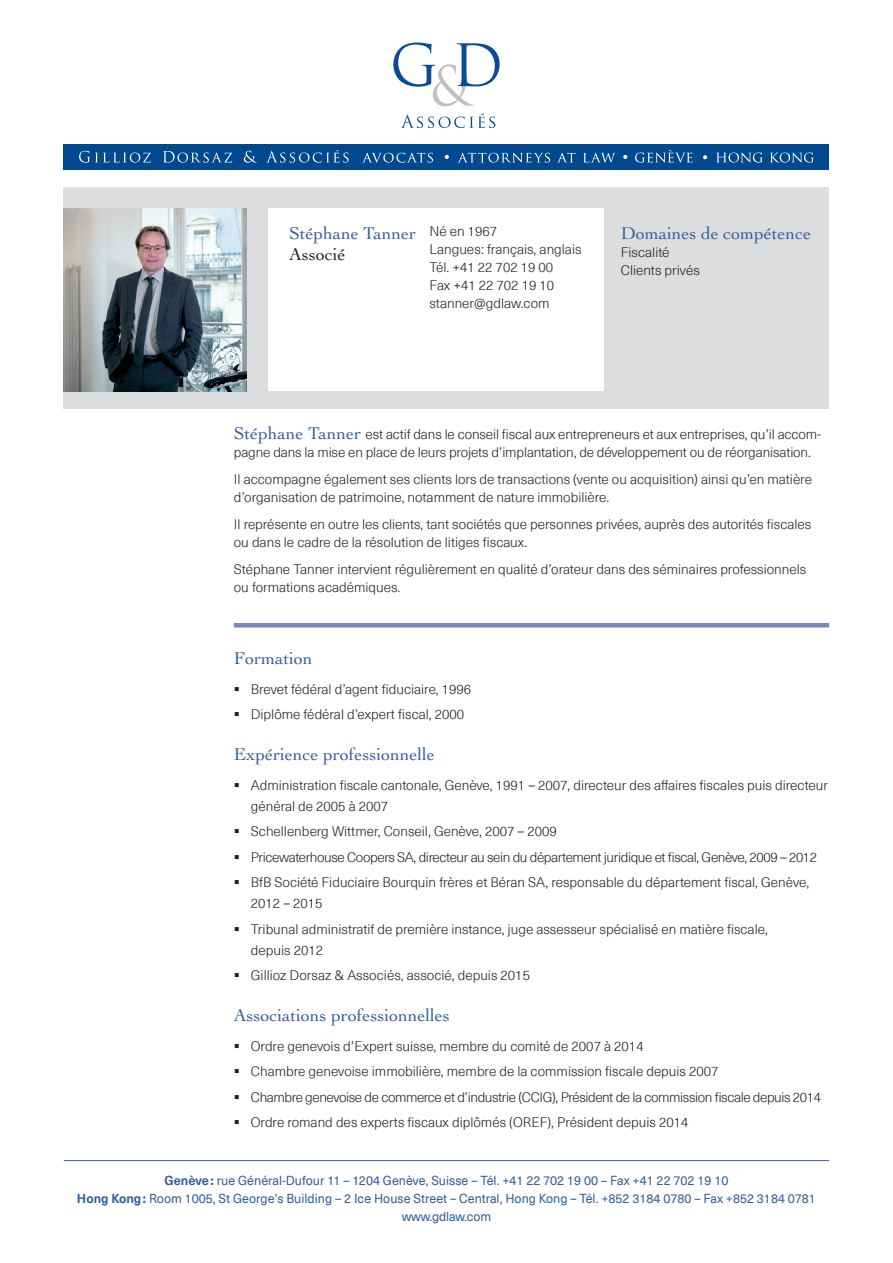
<style>
.page{position:relative;width:893px;height:1263px;background:#fff}
.page>*{position:absolute;margin:0;border:0;box-sizing:border-box;transform-origin:0 0}
.t1{font:18px "Cochin";color:#325da3}
.t2{font:18px "Cochin";color:#231f20}
.t3{font:300 13.5px/18px "Neue Haas Unica Pro";color:#231f20}
.t4{font:12.75px/18px "Neue Haas Unica Pro";color:#325da3;text-align:center}
.s1{font-family:"Cochin";font-weight:400;font-size:18px;color:#325da3}
.s2{font-weight:700}
</style>
<div class="page">
<hr style="left:64px;top:1160px;width:765px;height:1px;background:#325da3">
<svg style="left:393px;top:43px;width:107px;height:63px"></svg>
<svg style="left:401px;top:113px;width:94px;height:15px"></svg>
<div style="left:64px;top:145px;width:765px;height:25px;background:#01498e"></div>
<svg style="left:79px;top:151px;width:72px;height:12px"></svg>
<svg style="left:163px;top:151px;width:69px;height:12px"></svg>
<svg style="left:244px;top:151px;width:13px;height:12px"></svg>
<svg style="left:266px;top:150px;width:83px;height:13px"></svg>
<svg style="left:635px;top:150px;width:58px;height:13px"></svg>
<svg style="left:703px;top:155px;width:4px;height:4px"></svg>
<svg style="left:716px;top:153px;width:47px;height:10px"></svg>
<svg style="left:770px;top:153px;width:44px;height:10px"></svg>
<svg style="left:362px;top:153px;width:71px;height:10px"></svg>
<svg style="left:445px;top:155px;width:4px;height:4px"></svg>
<svg style="left:623px;top:155px;width:4px;height:4px"></svg>
<svg style="left:458px;top:153px;width:92px;height:10px"></svg>
<svg style="left:558px;top:153px;width:18px;height:9px"></svg>
<svg style="left:583px;top:153px;width:32px;height:10px"></svg>
<hr style="left:234px;top:623px;width:595px;height:4px;background:#768bbb">
<div style="left:64px;top:187px;width:765px;height:221px;background:#dcdddf"></div>
<div style="left:268px;top:208px;width:336px;height:183px;background:#fff"></div>
<img style="left:64px;top:208px;width:183px;height:183px">
<h1 class="t1" style="left:289px;top:223px;width:129px">Stéphane Tanner</h1>
<h1 class="t2" style="left:289px;top:244px;width:58px">Associé</h1>
<p class="t3" style="left:429px;top:222px;width:154px">Né en 1967<br>Langues: français, anglais<br>Tél. +41 22 702 19 00<br>Fax +41 22 702 19 10 stanner@gdlaw.com</p>
<h1 class="t1" style="left:621px;top:223px;width:192px">Domaines de compétence</h1>
<p class="t3" style="left:621px;top:243px;width:81px">Fiscalité<br>Clients privés</p>
<p class="t3" style="left:234px;top:425px;width:589px"><span class="s1">Stéphane Tanner</span> est actif dans le conseil fiscal aux entrepreneurs et aux entreprises, qu’il accom&shy;pagne dans la mise en place de leurs projets d’implantation, de développement ou de réorganisation.</p>
<p class="t3" style="left:234px;top:470px;width:580px">Il accompagne également ses clients lors de transactions (vente ou acquisition) ainsi qu’en matière d’organisation de patrimoine, notamment de nature immobilière.</p>
<p class="t3" style="left:234px;top:515px;width:579px">Il représente en outre les clients, tant sociétés que personnes privées, auprès des autorités fiscales ou dans le cadre de la résolution de litiges fiscaux.</p>
<p class="t3" style="left:234px;top:560px;width:574px">Stéphane Tanner intervient régulièrement en qualité d’orateur dans des séminaires professionnels ou formations académiques.</p>
<h1 class="t1" style="left:234px;top:648px;width:80px">Formation</h1>
<p class="t3" style="left:251px;top:676px;width:222px;line-height:25.5px">Brevet fédéral d’agent fiduciaire, 1996<br>Diplôme fédéral d’expert fiscal, 2000</p>
<h1 class="t1" style="left:234px;top:744px;width:202px">Expérience professionnelle</h1>
<p class="t3" style="left:251px;top:775px;width:579px;line-height:21px">Administration fiscale cantonale, Genève, 1991 – 2007, directeur des affaires fiscales puis directeur général de 2005 à 2007</p>
<p class="t3" style="left:251px;top:819px;width:568px;line-height:25.5px">Schellenberg Wittmer, Conseil, Genève, 2007 – 2009<br>Pricewaterhouse Coopers SA, directeur au sein du département juridique et fiscal, Genève, 2009 – 2012<br>BfB Société Fiduciaire Bourquin frères et Béran SA, responsable du département fiscal, Genève,</p>
<p class="t3" style="left:251px;top:891px;width:518px;line-height:25.5px">2012 – 2015<br>Tribunal administratif de première instance, juge assesseur spécialisé en matière fiscale,</p>
<p class="t3" style="left:251px;top:937px;width:281px;line-height:25.5px">depuis 2012<br>Gillioz Dorsaz &amp; Associés, associé, depuis 2015</p>
<h1 class="t1" style="left:234px;top:1005px;width:217px">Associations professionnelles</h1>
<p class="t3" style="left:251px;top:1033px;width:572px;line-height:25.5px">Ordre genevois d’Expert suisse, membre du comité de 2007 à 2014<br>Chambre genevoise immobilière, membre de la commission fiscale depuis 2007<br>Chambre genevoise de commerce et d’industrie (CCIG), Président de la commission fiscale depuis 2014<br>Ordre romand des experts fiscaux diplômés (OREF), Président depuis 2014</p>
<p class="t4" style="left:77px;top:1172px;width:740px"><span class="s2">Genève:</span> rue Général-Dufour 11 – 1204 Genève, Suisse – Tél. +41 22 702 19 00 – Fax +41 22 702 19 10<br><span class="s2">Hong Kong:</span> Room 1005, St George’s Building – 2 Ice House Street – Central, Hong Kong – Tél. +852 3184 0780 – Fax +852 3184 0781 www.gdlaw.com</p>
</div>
